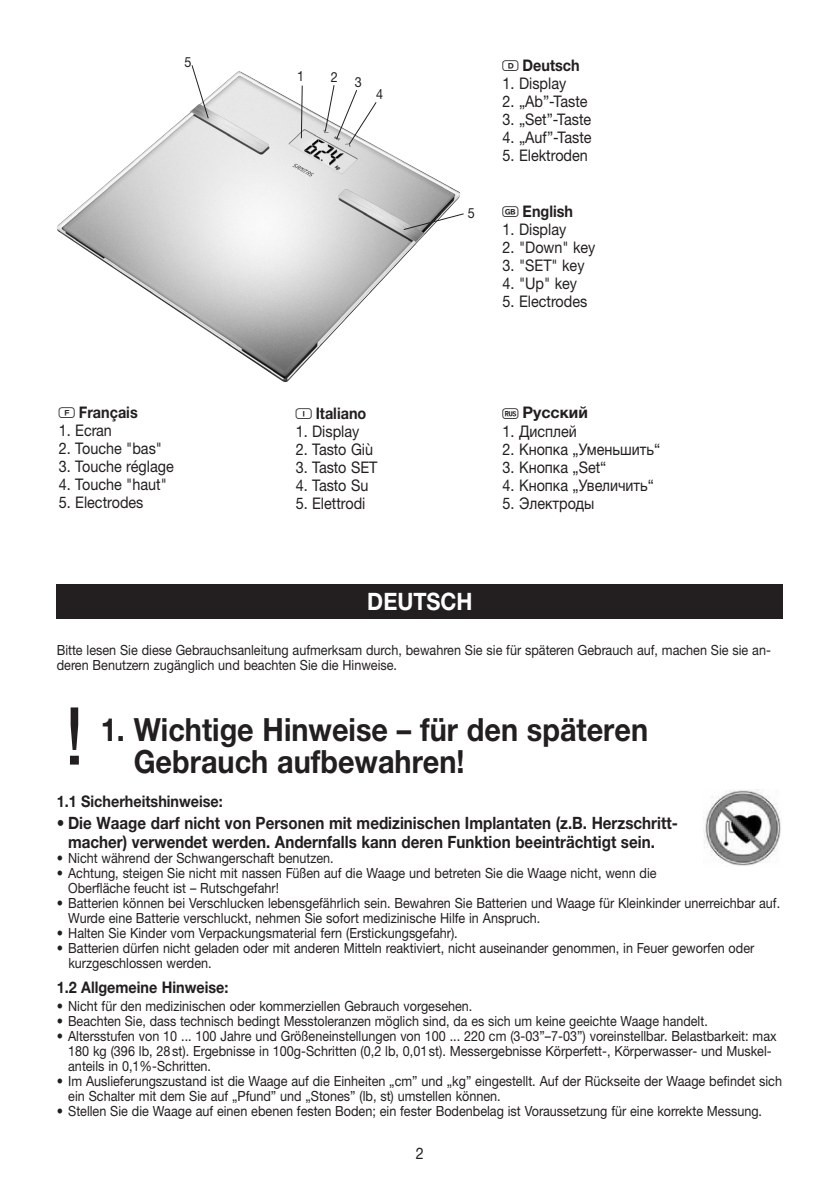
<style>
.page{position:relative;width:840px;height:1191px;background:#fff}
.page>*{position:absolute;margin:0;border:0;box-sizing:border-box;transform-origin:0 0}
.t1{font:80px "Helvetica Neue LTW1 G";color:#231f20}
.t2{font:700 32px/32px "Helvetica Neue LT Pro";color:#231f20;scale:.9 1}
.t3{font:700 24px "Helvetica Neue LT Pro";color:#fff;scale:.9 1}
.t4{font:700 17px/19px "Helvetica Neue LT Pro";color:#231f20;scale:.9 1}
.t5{font:16px "Helvetica Neue LTW1 G";color:#231f20;scale:.9 1}
.t6{font:700 16px "Helvetica Neue LTW1 G";color:#231f20;scale:.9 1}
.t7{font:700 16px "Helvetica Neue LT Pro";color:#231f20;scale:.9 1}
.t8{font:700 16px "Helvetica Neue LTW1 G";color:#231f20}
.t9{font:16px "Helvetica Neue LT Pro";color:#231f20;scale:.9 1}
.t10{font:14px/15px "Helvetica Neue LTW1 G";color:#231f20;scale:.9 1}
.s1{font-family:"Laend Beurer 2012"}
</style>
<div class="page">
<div style="left:57px;top:584px;width:725px;height:34px;background:#231f20"></div>
<img style="left:703px;top:789px;width:78px;height:77px">
<img style="left:57px;top:71px;width:403px;height:312px">
<svg style="left:324px;top:84px;width:53px;height:61px"></svg>
<svg style="left:191px;top:65px;width:18px;height:54px"></svg>
<svg style="left:402px;top:213px;width:62px;height:17px"></svg>
<svg style="left:300px;top:85px;width:3px;height:54px"></svg>
<p class="t10" style="left:184px;top:54px;width:9px">5</p>
<p class="t7" style="left:59px;top:403px;width:89px"><span class="s1">F</span> Français</p>
<p class="t5" style="left:59px;top:421px;width:61px">1. Ecran</p>
<p class="t5" style="left:59px;top:439px;width:116px">2. Touche "bas"</p>
<p class="t5" style="left:59px;top:457px;width:129px">3. Touche réglage</p>
<p class="t5" style="left:59px;top:475px;width:122px">4. Touche "haut"</p>
<p class="t5" style="left:59px;top:493px;width:96px">5. Electrodes</p>
<p class="t10" style="left:297px;top:68px;width:9px">1</p>
<p class="t10" style="left:330px;top:69px;width:9px">2</p>
<p class="t10" style="left:355px;top:74px;width:9px">3</p>
<p class="t10" style="left:376px;top:86px;width:9px">4</p>
<p class="t10" style="left:467px;top:205px;width:9px">5</p>
<p class="t7" style="left:502px;top:55px;width:87px"><span class="s1">D</span> Deutsch</p>
<p class="t5" style="left:502px;top:73px;width:72px">1. Display</p>
<p class="t5" style="left:502px;top:91px;width:96px">2. „Ab”-Taste</p>
<p class="t5" style="left:502px;top:109px;width:100px">3. „Set”-Taste</p>
<p class="t5" style="left:502px;top:127px;width:100px">4. „Auf”-Taste</p>
<p class="t5" style="left:502px;top:145px;width:96px">5. Elektroden</p>
<p class="t7" style="left:502px;top:201px;width:80px"><span class="s1">G</span> English</p>
<p class="t5" style="left:502px;top:219px;width:72px">1. Display</p>
<p class="t5" style="left:502px;top:237px;width:105px">2. "Down" key</p>
<p class="t5" style="left:502px;top:255px;width:92px">3. "SET" key</p>
<p class="t5" style="left:502px;top:273px;width:84px">4. "Up" key</p>
<p class="t5" style="left:502px;top:291px;width:96px">5. Electrodes</p>
<p class="t7" style="left:295px;top:403px;width:80px"><span class="s1">I</span> Italiano</p>
<p class="t5" style="left:295px;top:421px;width:72px">1. Display</p>
<p class="t5" style="left:295px;top:439px;width:88px">2. Tasto Giù</p>
<p class="t5" style="left:295px;top:457px;width:92px">3. Tasto SET</p>
<p class="t5" style="left:295px;top:475px;width:82px">4. Tasto Su</p>
<p class="t5" style="left:295px;top:493px;width:79px">5. Elettrodi</p>
<p class="t8" style="left:502px;top:402px;width:87px"><span class="s1">r</span> Русский</p>
<p class="t5" style="left:502px;top:421px;width:84px">1. Дисплей</p>
<p class="t5" style="left:502px;top:439px;width:176px">2. Кнопка „Уменьшить“</p>
<p class="t5" style="left:502px;top:457px;width:117px">3. Кнопка „Set“</p>
<p class="t5" style="left:502px;top:475px;width:169px">4. Кнопка „Увеличить“</p>
<p class="t5" style="left:502px;top:493px;width:103px">5. Электроды</p>
<h3 class="t3" style="left:367px;top:586px;width:118px">Deutsch</h3>
<p class="t10" style="left:57px;top:642px;width:794px">Bitte lesen Sie diese Gebrauchsanleitung aufmerksam durch, bewahren Sie sie für späteren Gebrauch auf, machen Sie sie an&shy;deren Benutzern zugänglich und beachten Sie die Hinweise.</p>
<h1 class="t1" style="left:64px;top:686px;width:22px">!</h1>
<h2 class="t2" style="left:134px;top:712px;width:572px;text-indent:-33px">1. Wichtige Hinweise – für den späteren<br>Gebrauch aufbewahren!</h2>
<p class="t6" style="left:57px;top:791px;width:186px">1.1 Sicherheitshinweise:</p>
<p class="t4" style="left:68px;top:812px;width:678px;text-indent:-11px">• Die Waage darf nicht von Personen mit medizinischen Implantaten (z.B. Herzschritt&shy;macher) verwendet werden. Andernfalls kann deren Funktion beeinträchtigt sein.</p>
<p class="t10" style="left:57px;top:850px;width:309px">• Nicht während der Schwangerschaft benutzen.</p>
<p class="t10" style="left:68px;top:865px;width:655px;text-indent:-11px">• Achtung, steigen Sie nicht mit nassen Füßen auf die Waage und betreten Sie die Waage nicht, wenn die<br>Oberfläche feucht ist – Rutschgefahr!</p>
<p class="t10" style="left:68px;top:895px;width:792px;text-indent:-11px">• Batterien können bei Verschlucken lebensgefährlich sein. Bewahren Sie Batterien und Waage für Kleinkinder unerreichbar auf.<br>Wurde eine Batterie verschluckt, nehmen Sie sofort medizinische Hilfe in Anspruch.</p>
<p class="t10" style="left:57px;top:925px;width:446px">• Halten Sie Kinder vom Verpackungsmaterial fern (Erstickungsgefahr).</p>
<p class="t10" style="left:68px;top:940px;width:763px;text-indent:-11px">• Batterien dürfen nicht geladen oder mit anderen Mitteln reaktiviert, nicht auseinander genommen, in Feuer geworfen oder kurzgeschlossen werden.</p>
<p class="t6" style="left:57px;top:977px;width:192px">1.2 Allgemeine Hinweise:</p>
<p class="t10" style="left:57px;top:998px;width:463px">• Nicht für den medizinischen oder kommerziellen Gebrauch vorgesehen.</p>
<p class="t10" style="left:57px;top:1013px;width:724px">• Beachten Sie, dass technisch bedingt Messtoleranzen möglich sind, da es sich um keine geeichte Waage handelt.</p>
<p class="t10" style="left:68px;top:1028px;width:788px;text-indent:-11px">• Altersstufen von 10 ... 100 Jahre und Größeneinstellungen von 100 ... 220 cm (3-03”–7-03”) voreinstellbar. Belastbarkeit: max<br>180 kg (396 lb, 28st). Ergebnisse in 100g-Schritten (0,2 lb, 0,01st). Messergebnisse Körperfett-, Körperwasser- und Muskel&shy;anteils in 0,1%-Schritten.</p>
<p class="t10" style="left:68px;top:1073px;width:794px;text-indent:-11px">• Im Auslieferungszustand ist die Waage auf die Einheiten „cm” und „kg” eingestellt. Auf der Rückseite der Waage befindet sich ein Schalter mit dem Sie auf „Pfund” und „Stones” (lb, st) umstellen können.</p>
<p class="t10" style="left:57px;top:1103px;width:784px">• Stellen Sie die Waage auf einen ebenen festen Boden; ein fester Bodenbelag ist Voraussetzung für eine korrekte Messung.</p>
<p class="t9" style="left:416px;top:1143px;width:10px">2</p>
</div>
